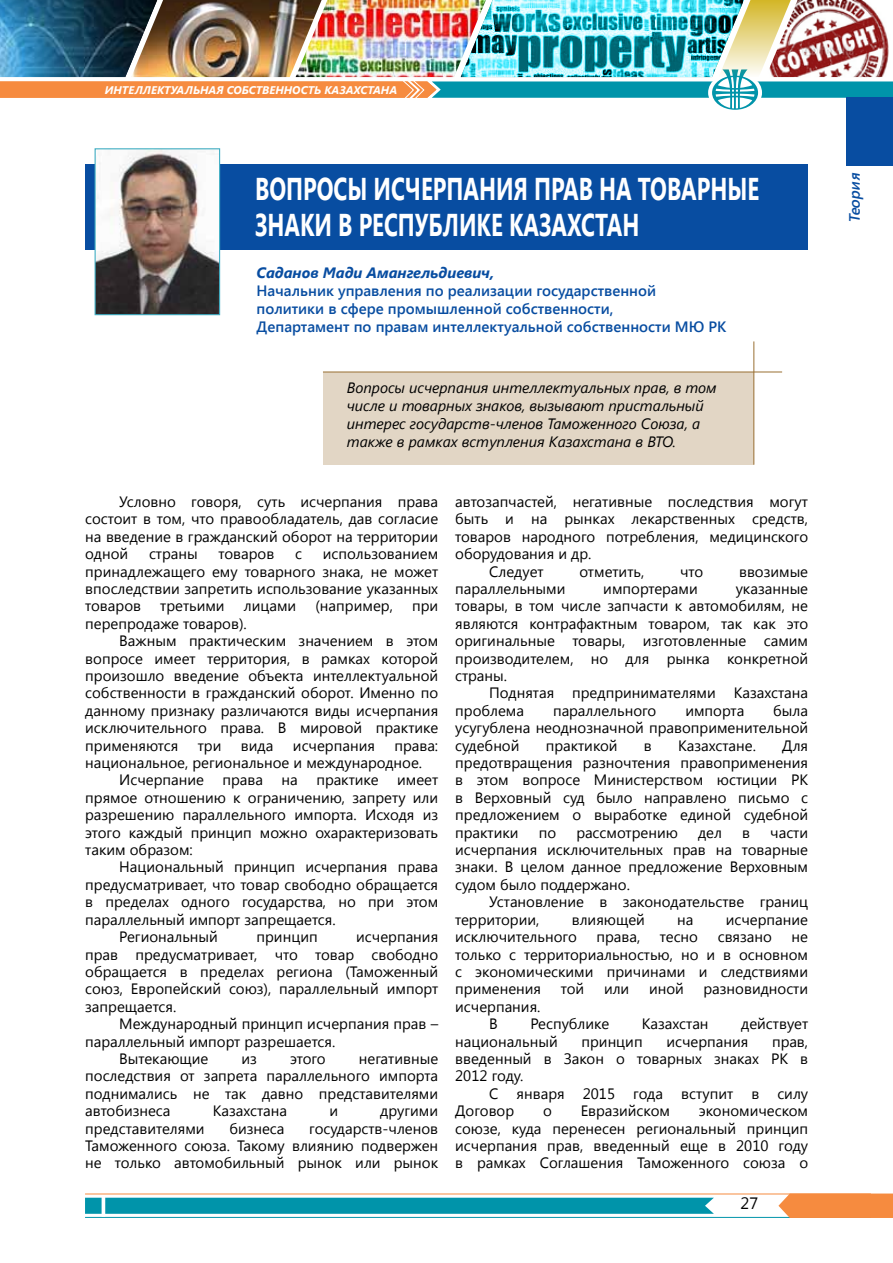
<style>
.page{position:relative;width:893px;height:1263px;background:#fff}
.page>*{position:absolute;margin:0;border:0;box-sizing:border-box;transform-origin:0 0}
.t1{font:700 31.5px "Segoe UI";color:#fff;scale:.7 1}
.t2{font:16.5px "Segoe UI";color:#000}
.t3{font:15px/17.4px "Segoe UI";color:#000;text-align:justify}
.t4{font:italic 15px/18px "Segoe UI";color:#000}
.t5{font:600 15px/18px "Segoe UI";color:#084da1}
.t6{font:italic 700 15px "Segoe UI";color:#084da1}
.t7{font:italic 600 15px "Segoe UI";color:#084da1}
.t8{font:italic 700 11.1px "Segoe UI";color:#fff}
</style>
<div class="page">
<hr style="left:85px;top:1193px;width:786px;height:1px;background:#f68b3f">
<hr style="left:85px;top:1217px;width:786px;height:1px;background:#0094aa">
<svg style="left:778px;top:1193px;width:115px;height:25px;background:#f5914a"></svg>
<svg style="left:85px;top:1198px;width:629px;height:16px;background:#0596ab"></svg>
<hr style="left:102px;top:1196px;width:3px;height:21px;background:#fff">
<img style="left:0;top:0;width:893px;height:110px">
<img style="left:461px;top:0;width:282px;height:77px">
<img style="left:131px;top:0;width:196px;height:77px">
<div style="left:846px;top:98px;width:47px;height:68px;background:#084da1"></div>
<div style="left:85px;top:164px;width:722px;height:85px;background:#084da1"></div>
<div style="left:323px;top:372px;width:431px;height:93px;background:#e2d6c5"></div>
<hr style="left:323px;top:372px;width:459px;height:1px;background:#996f32">
<hr style="left:753px;top:341px;width:1px;height:124px;background:#996f32">
<img style="left:97px;top:150px;width:121px;height:163px">
<div style="left:95px;top:148px;width:125px;height:167px;border:1px solid #42afc4"></div>
<p class="t8" style="left:105px;top:82px;width:294px">ИНТЕЛЛЕКТУАЛЬНАЯ СОБСТВЕННОСТЬ КАЗАХСТАНА</p>
<h1 class="t1" style="left:255px;top:167px;width:44px">Вопрос</h1>
<h1 class="t1" style="left:347px;top:167px;width:128px">ы исчерпания</h1>
<h1 class="t1" style="left:534px;top:167px;width:22px">прав</h1>
<h1 class="t1" style="left:599px;top:167px;width:78px">на товарн</h1>
<h1 class="t1" style="left:727px;top:167px;width:43px">ые</h1>
<h1 class="t1" style="left:255px;top:203px;width:23px">знаки</h1>
<h1 class="t1" style="left:338px;top:203px;width:70px">в Республике</h1>
<h1 class="t1" style="left:509px;top:203px;width:42px">Казахстан</h1>
<p class="t6" style="left:257px;top:262px;width:239px">Саданов Мади Амангельдиевич,</p>
<p class="t5" style="left:257px;top:281px;width:471px">Начальник управления по реализации государственной политики в сфере промышленной собственности,<br>Департамент по правам интеллектуальной собственности МЮ РК</p>
<p class="t4" style="left:347px;top:378px;width:371px">Вопросы исчерпания интеллектуальных прав, в том числе и товарных знаков, вызывают пристальный интерес государств-членов Таможенного Союза, а также в рамках вступления Казахстана в ВТО.</p>
<p class="t3" style="left:85px;top:492px;width:354px;text-indent:34px">Условно говоря, суть исчерпания права состоит в том, что правообладатель, дав согласие на введение в гражданский оборот на территории одной</p>
<p class="t3" style="left:85px;top:544px;width:354px;text-indent:238px">использованием принадлежащего ему товарного знака, не может впоследствии запретить использование указанных товаров</p>
<p class="t3" style="left:149px;top:544px;width:50px">страны</p>
<p class="t3" style="left:218px;top:544px;width:57px">товаров</p>
<p class="t3" style="left:295px;top:544px;width:8px">с</p>
<p class="t3" style="left:160px;top:597px;width:66px">третьими</p>
<p class="t3" style="left:244px;top:597px;width:54px">лицами</p>
<p class="t3" style="left:315px;top:597px;width:79px">(например,</p>
<p class="t3" style="left:412px;top:597px;width:28px">при</p>
<p class="t3" style="left:85px;top:614px;width:163px">перепродаже товаров).</p>
<p class="t3" style="left:119px;top:631px;width:320px">Важным практическим значением в этом</p>
<p class="t3" style="left:85px;top:649px;width:354px">вопросе имеет территория, в рамках которой</p>
<p class="t3" style="left:85px;top:666px;width:354px">произошло введение объекта интеллектуальной</p>
<p class="t3" style="left:85px;top:684px;width:354px">собственности в гражданский оборот. Именно по</p>
<p class="t3" style="left:85px;top:701px;width:354px">данному признаку различаются виды исчерпания</p>
<p class="t3" style="left:85px;top:718px;width:354px">исключительного права. В мировой практике</p>
<p class="t3" style="left:85px;top:736px;width:95px">применяются</p>
<p class="t3" style="left:198px;top:736px;width:25px">три</p>
<p class="t3" style="left:241px;top:736px;width:34px">вида</p>
<p class="t3" style="left:293px;top:736px;width:83px">исчерпания</p>
<p class="t3" style="left:85px;top:736px;width:354px;text-indent:309px">права: национальное, региональное и международное.</p>
<p class="t3" style="left:85px;top:771px;width:354px;text-indent:34px">Исчерпание права на практике имеет прямое отношению к ограничению, запрету или разрешению параллельного импорта. Исходя из этого каждый принцип можно охарактеризовать таким образом:</p>
<p class="t3" style="left:119px;top:858px;width:320px">Национальный принцип исчерпания права</p>
<p class="t3" style="left:85px;top:875px;width:354px">предусматривает, что товар свободно обращается</p>
<p class="t3" style="left:85px;top:892px;width:354px">в пределах одного государства, но при этом</p>
<p class="t3" style="left:85px;top:910px;width:252px">параллельный импорт запрещается.</p>
<p class="t3" style="left:119px;top:927px;width:100px">Региональный</p>
<p class="t3" style="left:256px;top:927px;width:63px">принцип</p>
<p class="t3" style="left:85px;top:927px;width:354px;text-indent:271px">исчерпания прав предусматривает, что товар свободно обращается в пределах региона (Таможенный союз, Европейский союз), параллельный импорт запрещается.</p>
<p class="t3" style="left:119px;top:1014px;width:320px">Международный принцип исчерпания прав –</p>
<p class="t3" style="left:85px;top:1032px;width:251px">параллельный импорт разрешается.</p>
<p class="t3" style="left:119px;top:1049px;width:91px">Вытекающие</p>
<p class="t3" style="left:242px;top:1049px;width:17px">из</p>
<p class="t3" style="left:290px;top:1049px;width:37px">этого</p>
<p class="t3" style="left:85px;top:1049px;width:354px;text-indent:274px">негативные последствия от запрета параллельного импорта поднимались не так давно представителями автобизнеса</p>
<p class="t3" style="left:213px;top:1101px;width:76px">Казахстана</p>
<p class="t3" style="left:329px;top:1101px;width:10px">и</p>
<p class="t3" style="left:380px;top:1101px;width:59px">другими</p>
<p class="t3" style="left:85px;top:1119px;width:121px">представителями</p>
<p class="t3" style="left:229px;top:1119px;width:57px">бизнеса</p>
<p class="t3" style="left:85px;top:1119px;width:354px;text-indent:224px">государств-членов Таможенного союза. Такому влиянию подвержен не только автомобильный рынок или рынок</p>
<p class="t3" style="left:455px;top:492px;width:354px">автозапчастей, негативные последствия могут</p>
<p class="t3" style="left:455px;top:510px;width:354px">быть и на рынках лекарственных средств,</p>
<p class="t3" style="left:455px;top:527px;width:354px">товаров народного потребления, медицинского</p>
<p class="t3" style="left:455px;top:544px;width:138px">оборудования и др.</p>
<p class="t3" style="left:489px;top:562px;width:56px">Следует</p>
<p class="t3" style="left:579px;top:562px;width:66px">отметить,</p>
<p class="t3" style="left:680px;top:562px;width:25px">что</p>
<p class="t3" style="left:739px;top:562px;width:71px">ввозимые</p>
<p class="t3" style="left:455px;top:579px;width:112px">параллельными</p>
<p class="t3" style="left:603px;top:579px;width:96px">импортерами</p>
<p class="t3" style="left:455px;top:579px;width:354px;text-indent:280px">указанные товары, в том числе запчасти к автомобилям, не являются контрафактным товаром, так как это оригинальные товары, изготовленные самим производителем, но для рынка конкретной страны.</p>
<p class="t3" style="left:455px;top:684px;width:354px;text-indent:34px">Поднятая предпринимателями Казахстана проблема</p>
<p class="t3" style="left:455px;top:701px;width:354px;text-indent:318px">была усугублена неоднозначной правоприменительной судебной</p>
<p class="t3" style="left:553px;top:701px;width:105px">параллельного</p>
<p class="t3" style="left:685px;top:701px;width:61px">импорта</p>
<p class="t3" style="left:546px;top:736px;width:73px">практикой</p>
<p class="t3" style="left:644px;top:736px;width:9px">в</p>
<p class="t3" style="left:678px;top:736px;width:79px">Казахстане.</p>
<p class="t3" style="left:455px;top:736px;width:354px;text-indent:327px">Для предотвращения разночтения правоприменения в этом вопросе Министерством юстиции РК в Верховный суд было направлено письмо с предложением о выработке единой судебной практики</p>
<p class="t3" style="left:455px;top:823px;width:354px;text-indent:315px">части исчерпания исключительных прав на товарные знаки. В целом данное предложение Верховным судом было поддержано.</p>
<p class="t3" style="left:455px;top:892px;width:354px;text-indent:34px">Установление в законодательстве границ территории,</p>
<p class="t3" style="left:539px;top:823px;width:19px">по</p>
<p class="t3" style="left:576px;top:823px;width:103px">рассмотрению</p>
<p class="t3" style="left:698px;top:823px;width:25px">дел</p>
<p class="t3" style="left:742px;top:823px;width:9px">в</p>
<p class="t3" style="left:572px;top:910px;width:75px">влияющей</p>
<p class="t3" style="left:677px;top:910px;width:18px">на</p>
<p class="t3" style="left:726px;top:910px;width:84px">исчерпание</p>
<p class="t3" style="left:455px;top:927px;width:123px">исключительного</p>
<p class="t3" style="left:596px;top:927px;width:45px">права,</p>
<p class="t3" style="left:660px;top:927px;width:40px">тесно</p>
<p class="t3" style="left:718px;top:927px;width:56px">связано</p>
<p class="t3" style="left:455px;top:927px;width:354px;text-indent:336px">не только с территориальностью, но и в основном с экономическими причинами и следствиями применения</p>
<p class="t3" style="left:561px;top:979px;width:25px">той</p>
<p class="t3" style="left:604px;top:979px;width:27px">или</p>
<p class="t3" style="left:649px;top:979px;width:36px">иной</p>
<p class="t3" style="left:704px;top:979px;width:106px">разновидности</p>
<p class="t3" style="left:455px;top:997px;width:87px;text-align:center">исчерпания.<br>В</p>
<p class="t3" style="left:530px;top:1014px;width:80px">Республике</p>
<p class="t3" style="left:642px;top:1014px;width:68px">Казахстан</p>
<p class="t3" style="left:741px;top:1014px;width:68px">действует</p>
<p class="t3" style="left:455px;top:1032px;width:104px">национальный</p>
<p class="t3" style="left:581px;top:1032px;width:63px">принцип</p>
<p class="t3" style="left:666px;top:1032px;width:83px">исчерпания</p>
<p class="t3" style="left:455px;top:1032px;width:354px;text-indent:317px">прав, введенный в Закон о товарных знаках РК в 2012 году.</p>
<p class="t3" style="left:455px;top:1084px;width:354px;text-indent:34px">С января 2015 года вступит в силу<br>Договор</p>
<p class="t3" style="left:543px;top:1101px;width:10px">о</p>
<p class="t3" style="left:581px;top:1101px;width:91px">Евразийском</p>
<p class="t3" style="left:455px;top:1101px;width:354px;text-indent:244px">экономическом союзе, куда перенесен региональный принцип исчерпания прав, введенный еще в 2010 году в рамках Соглашения Таможенного союза о</p>
<p class="t2" style="left:741px;top:1192px;width:19px">27</p>
<p class="t7" style="left:844px;top:223px;width:55px;rotate:-90deg">Теория</p>
</div>
